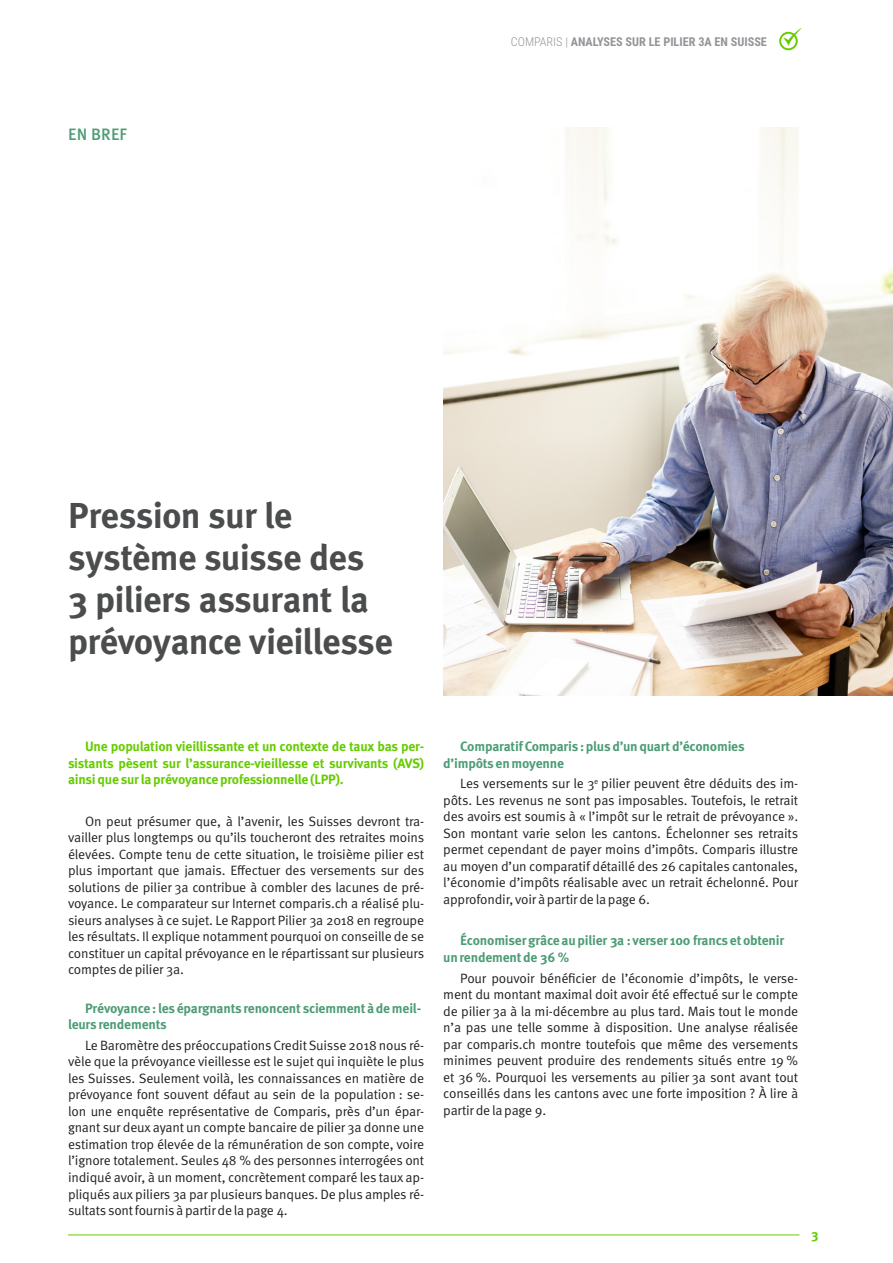
<style>
.page{position:relative;width:893px;height:1263px;background:#fff}
.page>*{position:absolute;margin:0;border:0;box-sizing:border-box;transform-origin:0 0}
.t1{font:700 36px/42px "Meta Pro";letter-spacing:-.02em;color:#4b4c4d}
.Summary{font:500 16.5px "Meta Pro";letter-spacing:.01em;color:#4d9c75}
.Body{font:13.5px/16.5px "Meta Pro";letter-spacing:-.015em;color:#231f20;text-align:justify}
.Subtitle{font:700 13.5px/16.5px "Meta Pro";letter-spacing:-.015em;color:#4d9c75}
.Lead-In{font:700 13.5px/16.5px "Meta Pro";letter-spacing:-.015em;color:#6c0;text-align:justify}
.t2{font:700 12.15px "Roboto Condensed";color:#939598}
.s1{font-weight:300}
</style>
<div class="page">
<svg style="left:779px;top:28px;width:23px;height:22px"></svg>
<img style="left:443px;top:128px;width:450px;height:568px">
<hr style="left:68px;top:1234px;width:731px;height:1px;background:#6c0">
<p class="Summary" style="left:68px;top:124px;width:60px">EN BREF</p>
<p class="t2" style="left:511px;top:33px;width:257px"><span class="s1">COMPARIS |</span> ANALYSES SUR LE PILIER 3A EN SUISSE</p>
<p class="t1" style="left:68px;top:496px;width:326px">Pression sur le système suisse des<br>3 piliers assurant la prévoyance vieillesse</p>
<p class="Lead-In" style="left:68px;top:739px;width:358px;text-indent:17px">Une population vieillissante et un contexte de taux bas per&shy;sistants pèsent sur l’assurance-vieillesse et survivants (AVS) ainsi que sur la prévoyance professionnelle (LPP).</p>
<p class="Body" style="left:68px;top:813px;width:358px;text-indent:17px">On peut présumer que, à l’avenir, les Suisses devront tra&shy;vailler plus longtemps ou qu’ils toucheront des retraites moins élevées. Compte tenu de cette situation, le troisième pilier est plus important que jamais. Effectuer des versements sur des solutions de pilier 3a contribue à combler des lacunes de pré&shy;voyance. Le comparateur sur Internet comparis.ch a réalisé plu&shy;sieurs analyses à ce sujet. Le Rapport Pilier 3a 2018 en regroupe les résultats. Il explique notamment pourquoi on conseille de se constituer un capital prévoyance en le répartissant sur plusieurs comptes de pilier 3a.</p>
<p class="Subtitle" style="left:68px;top:1000px;width:355px;text-indent:17px">Prévoyance : les épargnants renoncent sciemment à de meil&shy;leurs rendements</p>
<p class="Body" style="left:68px;top:1037px;width:358px;text-indent:17px">Le Baromètre des préoccupations Credit Suisse 2018 nous ré&shy;vèle que la prévoyance vieillesse est le sujet qui inquiète le plus les Suisses. Seulement voilà, les connaissances en matière de prévoyance font souvent défaut au sein de la population : se&shy;lon une enquête représentative de Comparis, près d’un épar&shy;gnant sur deux ayant un compte bancaire de pilier 3a donne une estimation trop élevée de la rémunération de son compte, voire l’ignore totalement. Seules 48 % des personnes interrogées ont indiqué avoir, à un moment, concrètement comparé les taux ap&shy;pliqués aux piliers 3a par plusieurs banques. De plus amples ré&shy;sultats sont fournis à partir de la page 4.</p>
<p class="Subtitle" style="left:443px;top:739px;width:303px;text-indent:17px">Comparatif Comparis : plus d’un quart d’économies d’impôts en moyenne</p>
<p class="Body" style="left:443px;top:776px;width:356px;text-indent:17px">Les versements sur le 3<sup>e</sup> pilier peuvent être déduits des im&shy;pôts. Les revenus ne sont pas imposables. Toutefois, le retrait des avoirs est soumis à « l’impôt sur le retrait de prévoyance ».<br>Son montant varie selon les cantons. Échelonner ses retraits permet cependant de payer moins d’impôts. Comparis illustre au moyen d’un comparatif détaillé des 26 capitales cantonales, l’économie d’impôts réalisable avec un retrait échelonné. Pour approfondir, voir à partir de la page 6.</p>
<p class="Subtitle" style="left:443px;top:933px;width:343px;text-indent:17px">Économiser grâce au pilier 3a : verser 100 francs et obtenir un rendement de 36 %</p>
<p class="Body" style="left:443px;top:970px;width:356px;text-indent:17px">Pour pouvoir bénéficier de l’économie d’impôts, le verse&shy;ment du montant maximal doit avoir été effectué sur le compte de pilier 3a à la mi-décembre au plus tard. Mais tout le monde n’a pas une telle somme à disposition. Une analyse réalisée par comparis.ch montre toutefois que même des versements minimes peuvent produire des rendements situés entre 19 % et 36 %. Pourquoi les versements au pilier 3a sont avant tout conseillés dans les cantons avec une forte imposition ? À lire à partir de la page 9.</p>
<p class="Lead-In" style="left:811px;top:1226px;width:9px">3</p>
</div>
